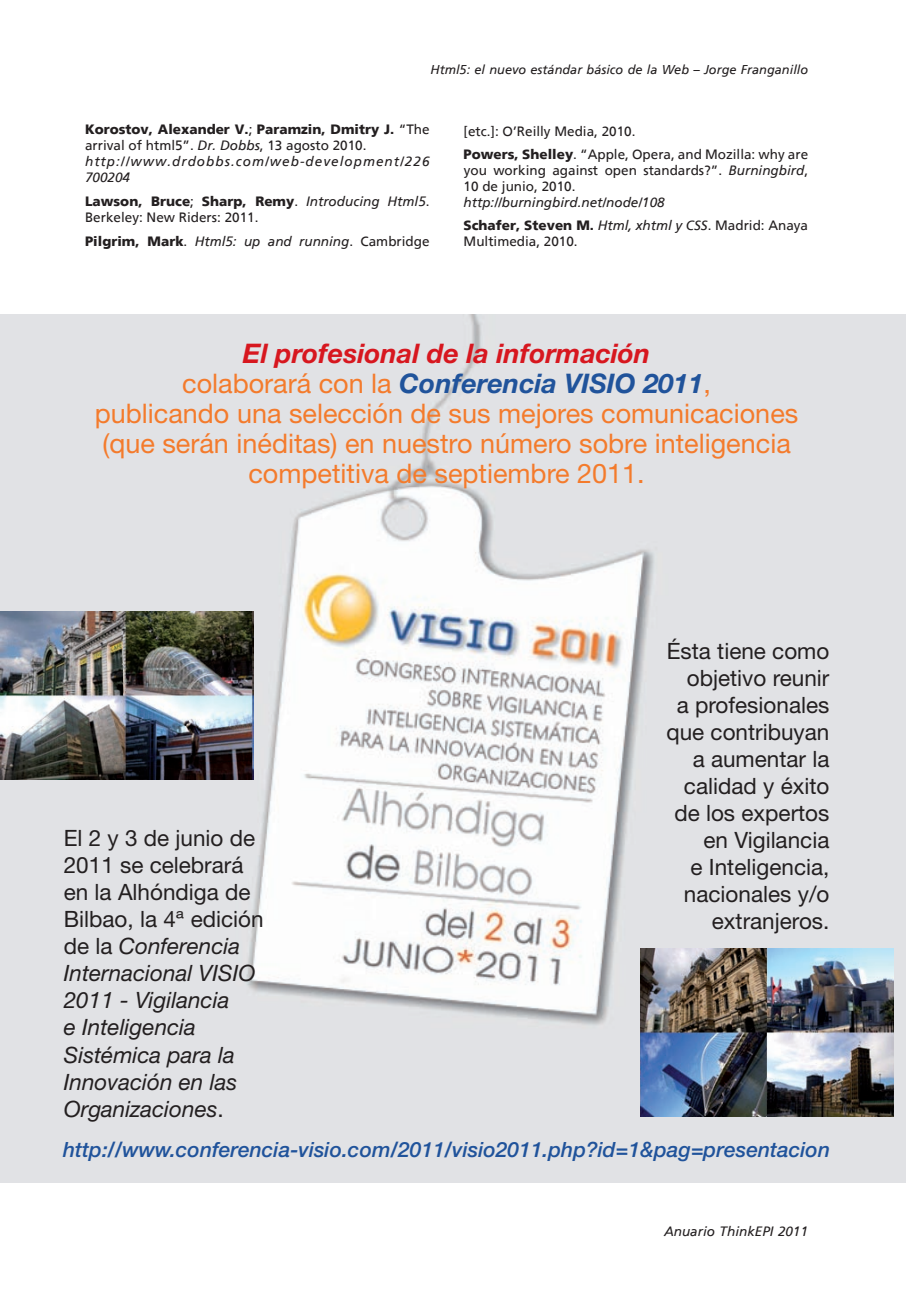
<style>
.page{position:relative;width:906px;height:1289px;background:#fff}
.page>*{position:absolute;margin:0;border:0;box-sizing:border-box;transform-origin:0 0}
.t1{font:27px/30px "Helvetica Neue";color:#f47b2c;text-align:center}
.t2{font:italic 22.5px/27px "Helvetica Neue";color:#231f20}
.t3{font:22.5px/27px "Helvetica Neue";color:#231f20;text-align:right}
.t4{font:italic 500 21px "Helvetica Neue";color:#20539b}
.t5{font:13.5px/22.5px "Frutiger 55 Roman A";color:#231f20}
.t6{font:13.5px "Frutiger 75 Black A";color:#231f20}
.t7{font:13.5px "Frutiger 56 Italic A";color:#231f20}
.t8{font:13.5px/16.2px "Frutiger 56 Italic A";letter-spacing:.075em;color:#231f20}
.t9{font:12.75px "Frutiger 56 Italic A";color:#231f20}
.s1{font-family:"Frutiger 55 Roman A"}
.s2{font-family:"Frutiger 56 Italic A"}
.s3{font-family:"Frutiger 75 Black A"}
.s4{font-weight:700;font-style:italic;color:#d7171f}
.s5{font-weight:700;font-style:italic;color:#20539b}
.s6{font-style:normal}
</style>
<div class="page">
<img style="left:0;top:315px;width:905px;height:867px">
<img style="left:0;top:611px;width:253px;height:168px">
<img style="left:640px;top:949px;width:253px;height:167px">
<p class="t9" style="left:430px;top:62px;width:379px">Html5: el nuevo estándar básico de la Web – Jorge Franganillo</p>
<p class="t9" style="left:362px;top:62px;width:448px">??????????????????????????????????????????????????????????????????????</p>
<p class="t6" style="left:85px;top:121px;width:346px">Korostov, Alexander V.<span class="s1">;</span> Paramzin, Dmitry J. <span class="s1">“The</span></p>
<p class="t5" style="left:85px;top:134px;width:283px">arrival of html5”. <span class="s2">Dr. Dobbs</span>, 13 agosto 2010.</p>
<p class="t8" style="left:85px;top:153px;width:346px">http://www.drdobbs.com/web-development/226<br>700204</p>
<p class="t6" style="left:85px;top:193px;width:346px">Lawson, Bruce<span class="s1">;</span> Sharp, Remy<span class="s1">.</span> <span class="s2">Introducing Html5</span><span class="s1">.</span></p>
<p class="t5" style="left:85px;top:206px;width:175px">Berkeley: New Riders: 2011.</p>
<p class="t7" style="left:85px;top:233px;width:346px"><span class="s3">Pilgrim, Mark</span><span class="s1">.</span> Html5: up and running<span class="s1">. Cambridge</span></p>
<p class="t5" style="left:463px;top:120px;width:346px">[etc.]: O’Reilly Media, 2010.<br><span class="s3">Powers, Shelley</span>. “Apple, Opera, and Mozilla: why are</p>
<p class="t5" style="left:463px;top:162px;width:346px;line-height:16.2px">you working against open standards?”. <span class="s2">Burningbird</span>,<br>10 de junio, 2010.</p>
<p class="t7" style="left:463px;top:195px;width:203px">http://burningbird.net/node/108</p>
<p class="t6" style="left:463px;top:217px;width:346px">Schafer, Steven M. <span class="s2">Html, xhtml y CSS</span><span class="s1">. Madrid: Anaya</span></p>
<p class="t5" style="left:463px;top:230px;width:116px">Multimedia, 2010.</p>
<h1 class="t1" style="left:95px;top:338px;width:705px"><span class="s4">El profesional de la información<br></span>colaborará con la <span class="s5">Conferencia VISIO 2011</span>,<br>publicando una selección de sus mejores comunicaciones (que serán inéditas) en nuestro número sobre inteligencia competitiva de septiembre 2011.</h1>
<h2 class="t2" style="left:64px;top:824px;width:201px"><span class="s6">El 2 y 3 de junio de<br>2011 se celebrará en la Alhóndiga de<br>Bilbao, la 4ª edición de la</span> Conferencia<br>Internacional VISIO<br>2011 - Vigilancia<br>e Inteligencia<br>Sistémica para la<br>Innovación en las<br>Organizaciones<span class="s6">.</span></h2>
<h2 class="t3" style="left:666px;top:637px;width:164px">Ésta tiene como objetivo reunir<br>a profesionales que contribuyan a aumentar la calidad y éxito de los expertos en Vigilancia<br>e Inteligencia, nacionales y/o extranjeros.</h2>
<h3 class="t4" style="left:63px;top:1137px;width:768px">http://www.conferencia-visio.com/2011/visio2011.php?id=1&amp;pag=presentacion</h3>
<p class="t7" style="left:664px;top:1223px;width:146px">Anuario ThinkEPI 2011</p>
</div>
